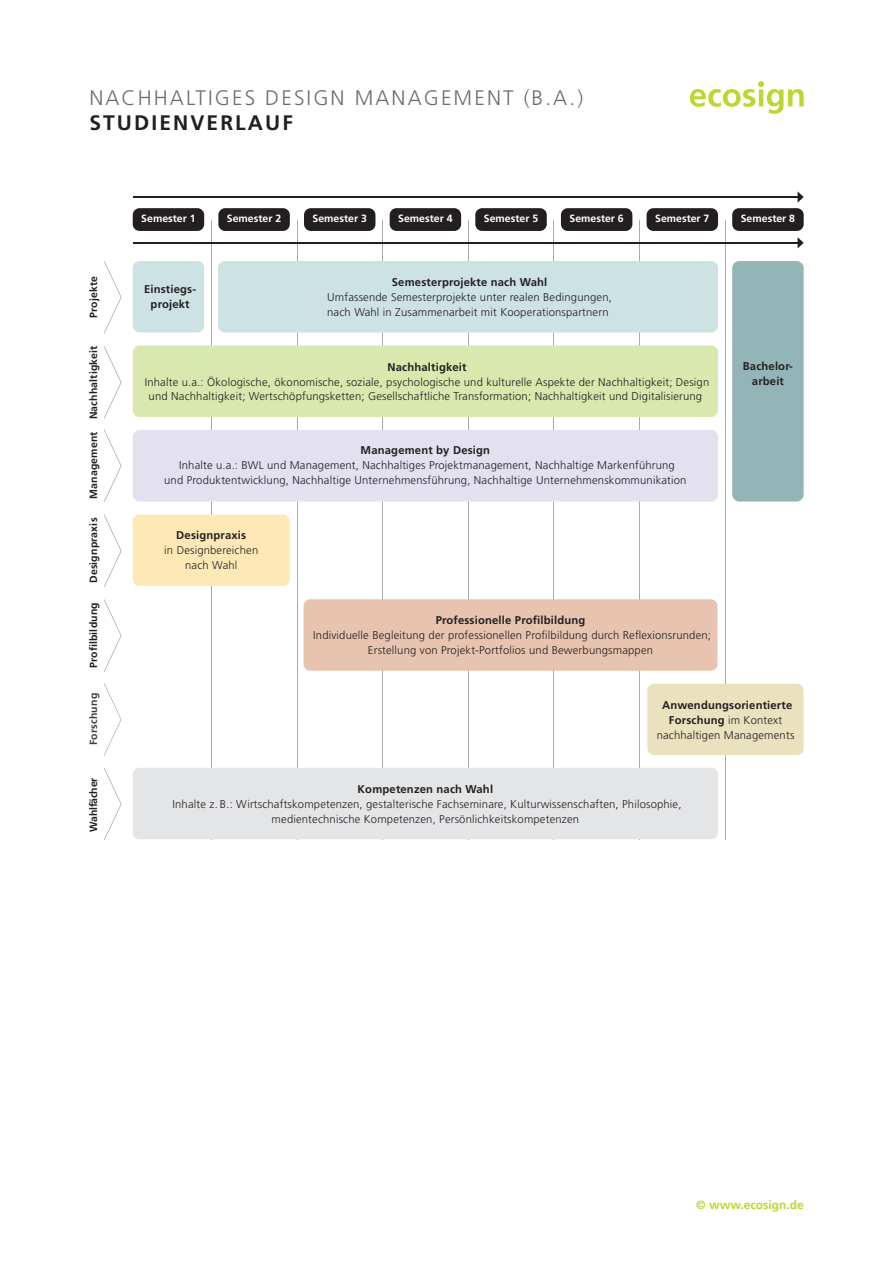
<style>
.page{position:relative;width:893px;height:1263px;background:#fff}
.page>*{position:absolute;margin:0;border:0;box-sizing:border-box;transform-origin:0 0}
.t1{font:300 21px "Frutiger LT Std";letter-spacing:.1em;color:#6c6d70}
.t2{font:700 21px "Frutiger LT Std";letter-spacing:.1em;color:#231f20}
.t3{font:700 12px "Frutiger LT Std";color:#bed630}
.t4{font:300 11.25px/15px "Frutiger LT Std";letter-spacing:.015em;color:#231f20;text-align:center}
.t5{font:700 11.25px/15px "Frutiger LT Std";letter-spacing:.015em;color:#231f20;text-align:center}
.t6{font:700 10.5px "Frutiger LT Std";color:#fff}
.t7{font:700 10.5px "Frutiger LT Std";letter-spacing:.015em;color:#231f20}
.t8{font:700 10.5px "Frutiger LT Std";letter-spacing:-.025em;color:#231f20}
.t9{font:700 10.5px "Frutiger LT Std";letter-spacing:.015em;color:#3e3e3f}
.s1{font-weight:700}
</style>
<div class="page">
<svg style="left:690px;top:81px;width:114px;height:33px"></svg>
<hr style="left:297px;top:220px;width:1px;height:619px;background:#a8a9ad">
<hr style="left:211px;top:220px;width:1px;height:619px;background:#a8a9ad">
<hr style="left:382px;top:220px;width:1px;height:619px;background:#a8a9ad">
<hr style="left:468px;top:220px;width:1px;height:619px;background:#a8a9ad">
<hr style="left:554px;top:220px;width:1px;height:619px;background:#a8a9ad">
<hr style="left:639px;top:220px;width:1px;height:619px;background:#a8a9ad">
<hr style="left:725px;top:220px;width:1px;height:619px;background:#a8a9ad">
<div style="left:133px;top:346px;width:585px;height:71px;background:#d9e8ae;border-radius:7px"></div>
<div style="left:732px;top:261px;width:72px;height:240px;background:#94b5b7;border-radius:7px"></div>
<div style="left:133px;top:261px;width:71px;height:71px;background:#cde2e3;border-radius:7px"></div>
<div style="left:218px;top:261px;width:500px;height:71px;background:#cde2e3;border-radius:7px"></div>
<hr style="left:133px;top:242px;width:665px;height:1px;background:#231f20">
<svg style="left:798px;top:237px;width:6px;height:11px"></svg>
<div style="left:133px;top:208px;width:71px;height:23px;background:#231f20;border-radius:7px"></div>
<div style="left:218px;top:208px;width:72px;height:23px;background:#231f20;border-radius:7px"></div>
<div style="left:304px;top:208px;width:71px;height:23px;background:#231f20;border-radius:7px"></div>
<div style="left:390px;top:208px;width:71px;height:23px;background:#231f20;border-radius:7px"></div>
<div style="left:475px;top:208px;width:72px;height:23px;background:#231f20;border-radius:7px"></div>
<div style="left:561px;top:208px;width:71px;height:23px;background:#231f20;border-radius:7px"></div>
<div style="left:647px;top:208px;width:71px;height:23px;background:#231f20;border-radius:7px"></div>
<div style="left:732px;top:208px;width:72px;height:23px;background:#231f20;border-radius:7px"></div>
<div style="left:133px;top:515px;width:157px;height:71px;background:#fee9b6;border-radius:7px"></div>
<div style="left:133px;top:430px;width:585px;height:71px;background:#e3e0ef;border-radius:7px"></div>
<div style="left:133px;top:768px;width:585px;height:71px;background:#e4e5e7;border-radius:7px"></div>
<div style="left:303px;top:599px;width:414px;height:72px;background:#e8c4b0;border-radius:7px"></div>
<div style="left:647px;top:684px;width:157px;height:71px;background:#eae1be;border-radius:7px"></div>
<svg style="left:104px;top:261px;width:18px;height:73px"></svg>
<svg style="left:104px;top:429px;width:18px;height:73px"></svg>
<svg style="left:104px;top:515px;width:18px;height:72px"></svg>
<svg style="left:104px;top:599px;width:18px;height:73px"></svg>
<svg style="left:104px;top:683px;width:18px;height:73px"></svg>
<svg style="left:104px;top:768px;width:18px;height:72px"></svg>
<svg style="left:104px;top:346px;width:18px;height:73px"></svg>
<hr style="left:133px;top:196px;width:665px;height:2px;background:#231f20">
<svg style="left:798px;top:192px;width:6px;height:11px"></svg>
<h1 class="t1" style="left:89px;top:86px;width:495px">NACHHALTIGES DESIGN MANAGEMENT (B.A.)</h1>
<h1 class="t2" style="left:89px;top:111px;width:205px">STUDIENVERLAUF</h1>
<p class="t7" style="left:87px;top:318px;width:43px;rotate:-90deg">Projekte</p>
<p class="t7" style="left:87px;top:419px;width:75px;rotate:-90deg">Nachhaltigkeit</p>
<p class="t7" style="left:87px;top:499px;width:69px;rotate:-90deg">Management</p>
<p class="t7" style="left:87px;top:583px;width:67px;rotate:-90deg">Designpraxis</p>
<p class="t7" style="left:87px;top:668px;width:67px;rotate:-90deg">Profilbildung</p>
<p class="t9" style="left:87px;top:745px;width:53px;rotate:-90deg">Forschung</p>
<p class="t8" style="left:87px;top:832px;width:55px;rotate:-90deg">Wahlfächer</p>
<p class="t6" style="left:141px;top:213px;width:56px">Semester 1</p>
<p class="t6" style="left:227px;top:213px;width:56px">Semester 2</p>
<p class="t6" style="left:313px;top:213px;width:56px">Semester 3</p>
<p class="t6" style="left:398px;top:213px;width:56px">Semester 4</p>
<p class="t6" style="left:484px;top:213px;width:56px">Semester 5</p>
<p class="t6" style="left:569px;top:213px;width:56px">Semester 6</p>
<p class="t6" style="left:655px;top:213px;width:56px">Semester 7</p>
<p class="t6" style="left:741px;top:213px;width:56px">Semester 8</p>
<p class="t5" style="left:144px;top:282px;width:54px">Einstiegs&shy;projekt</p>
<p class="t5" style="left:392px;top:275px;width:157px">Semesterprojekte nach Wahl</p>
<p class="t4" style="left:327px;top:290px;width:286px;text-align:left">Umfassende Semesterprojekte unter realen Bedingungen, nach Wahl in Zusammenarbeit mit Kooperationspartnern</p>
<p class="t5" style="left:387px;top:359px;width:81px">Nachhaltigkeit</p>
<p class="t4" style="left:145px;top:374px;width:566px">Inhalte u.a.: Ökologische, ökonomische, soziale, psychologische und kulturelle Aspekte der Nachhaltigkeit; Design und Nachhaltigkeit; Wertschöpfungsketten; Gesellschaftliche Transformation; Nachhaltigkeit und Digitalisierung</p>
<p class="t5" style="left:361px;top:442px;width:131px">Management by Design</p>
<p class="t4" style="left:164px;top:457px;width:524px">Inhalte u.a.: BWL und Management, Nachhaltiges Projektmanagement, Nachhaltige Markenführung<br>und Produktentwicklung, Nachhaltige Unternehmensführung, Nachhaltige Unternehmenskommunikation</p>
<p class="t5" style="left:176px;top:527px;width:71px">Designpraxis</p>
<p class="t4" style="left:164px;top:542px;width:95px">in Designbereichen nach Wahl</p>
<p class="t5" style="left:436px;top:613px;width:151px">Professionelle Profilbildung</p>
<p class="t4" style="left:313px;top:628px;width:399px">Individuelle Begleitung der professionellen Profilbildung durch Reflexionsrunden;<br>Erstellung von Projekt-Portfolios und Bewerbungsmappen</p>
<p class="t5" style="left:743px;top:359px;width:52px">Bachelor&shy;arbeit</p>
<p class="t4" style="left:657px;top:697px;width:139px"><span class="s1">Anwendungsorientierte<br>Forschung</span> im Kontext nachhaltigen Managements</p>
<p class="t5" style="left:358px;top:781px;width:137px">Kompetenzen nach Wahl</p>
<p class="t4" style="left:173px;top:796px;width:510px">Inhalte z. B.: Wirtschaftskompetenzen, gestalterische Fachseminare, Kulturwissenschaften, Philosophie, medientechnische Kompetenzen, Persönlichkeitskompetenzen</p>
<p class="t3" style="left:696px;top:1198px;width:109px">© www.ecosign.de</p>
</div>
